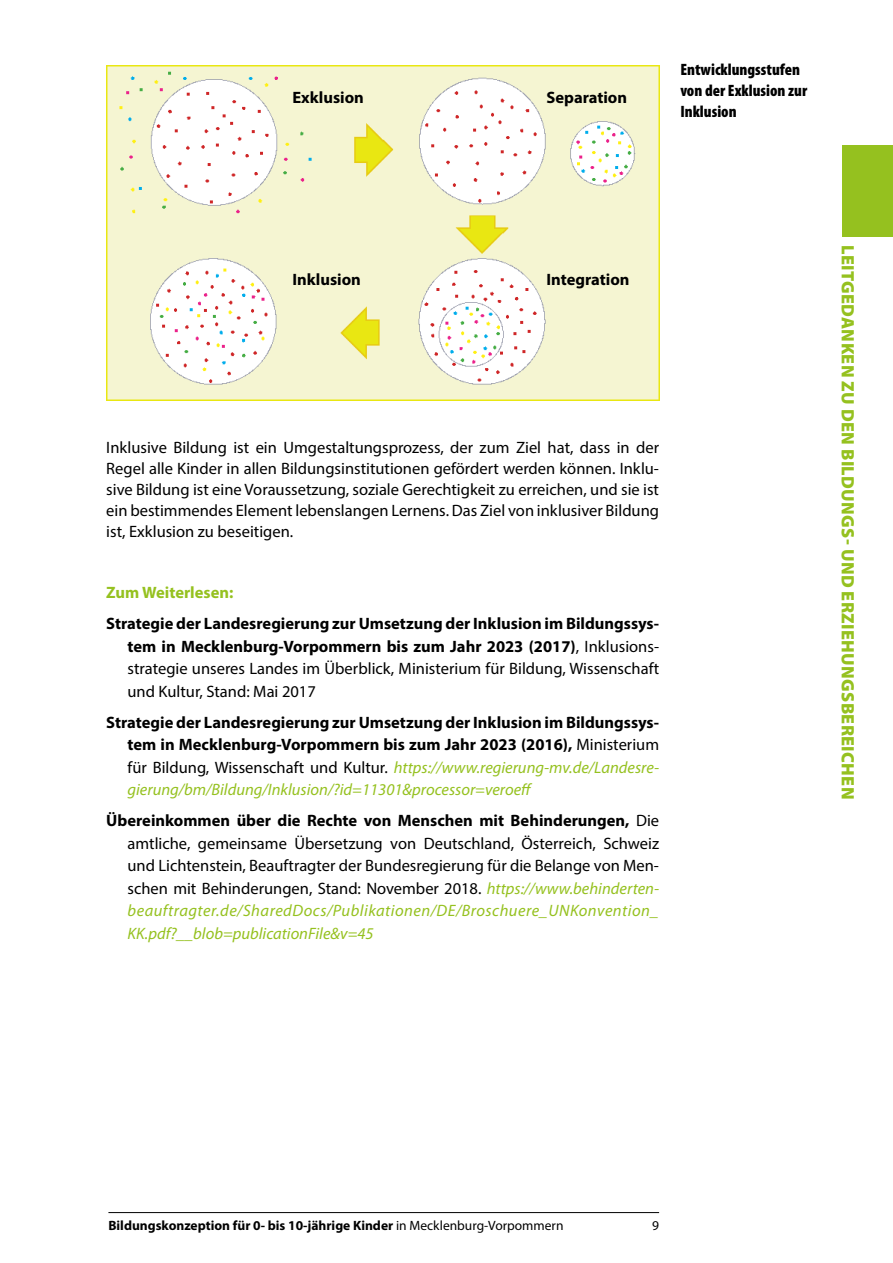
<style>
.page{position:relative;width:893px;height:1263px;background:#fff}
.page>*{position:absolute;margin:0;border:0;box-sizing:border-box;transform-origin:0 0}
.t1{font:900 18px "Myriad Pro";letter-spacing:.02em;color:#95c11f}
.t2{font:16.5px/22.5px "Myriad Pro";color:#000;text-align:justify}
.t3{font:700 16.5px/22.5px "Myriad Pro";color:#000;text-align:justify}
.t4{font:900 condensed 16.5px/21px "Myriad Pro";color:#000}
.t5{font:700 16.5px "Myriad Pro";color:#95c11f}
.t6{font:700 13.5px "Myriad Pro";color:#000}
.t7{font:13.5px "Myriad Pro";color:#000}
.s1{font-weight:400}
.s2{font-weight:400;font-style:italic;color:#95c11f}
.s3{font-weight:700}
.s4{font-style:italic;color:#95c11f}
</style>
<div class="page">
<hr style="left:108px;top:1212px;width:551px;height:1px;background:#000">
<div style="left:842px;top:145px;width:51px;height:91px;background:#95c11f"></div>
<img style="left:106px;top:66px;width:553px;height:335px">
<p class="t3" style="left:292px;top:86px;width:73px">Exklusion</p>
<p class="t3" style="left:546px;top:86px;width:82px">Separation</p>
<p class="t4" style="left:680px;top:59px;width:128px">Entwicklungsstufen von der Exklusion zur<br>Inklusion</p>
<p class="t3" style="left:292px;top:267px;width:70px">Inklusion</p>
<p class="t3" style="left:546px;top:267px;width:85px">Integration</p>
<p class="t2" style="left:106px;top:437px;width:554px;line-height:21px">Inklusive Bildung ist ein Umgestaltungsprozess, der zum Ziel hat, dass in der Regel alle Kinder in allen Bildungsinstitutionen gefördert werden können. Inklu&shy;sive Bildung ist eine Voraussetzung, soziale Gerechtigkeit zu erreichen, und sie ist ein bestimmendes Element lebenslangen Lernens. Das Ziel von inklusiver Bildung ist, Exklusion zu beseitigen.</p>
<p class="t5" style="left:106px;top:582px;width:129px">Zum Weiterlesen:</p>
<p class="t3" style="left:128px;top:612px;width:533px;text-indent:-21px">Strategie der Landesregierung zur Umsetzung der Inklusion im Bildungssys&shy;tem in Mecklenburg-Vorpommern bis zum Jahr 2023 (2017)<span class="s1">, Inklusions&shy;strategie unseres Landes im Überblick, Ministerium für Bildung, Wissenschaft und Kultur, Stand: Mai 2017</span></p>
<p class="t3" style="left:128px;top:710px;width:533px;text-indent:-21px">Strategie der Landesregierung zur Umsetzung der Inklusion im Bildungssys&shy;tem in Mecklenburg-Vorpommern bis zum Jahr 2023 (2016), <span class="s1">Ministerium für Bildung, Wissenschaft und Kultur.</span> <span class="s2">https://www.regierung-mv.de/Landesre&shy;gierung/bm/Bildung/Inklusion/?id=11301&amp;processor=veroeff</span></p>
<p class="t2" style="left:128px;top:809px;width:533px;text-indent:-21px"><span class="s3">Übereinkommen über die Rechte von Menschen mit Behinderungen,</span> Die amtliche, gemeinsame Übersetzung von Deutschland, Österreich, Schweiz und Lichtenstein, Beauftragter der Bundesregierung für die Belange von Men&shy;schen mit Behinderungen, Stand: November 2018. <span class="s4">https://www.behinderten&shy;beauftragter.de/SharedDocs/Publikationen/DE/Broschuere_UNKonvention_ KK.pdf?__blob=publicationFile&amp;v=45</span></p>
<p class="t1" style="left:860px;top:245px;width:556px;rotate:90deg">LEITGEDANKEN ZU DEN BILDUNGS- UND ERZIEHUNGSBEREICHEN</p>
<p class="t6" style="left:108px;top:1216px;width:457px">Bildungskonzeption für 0- bis 10-jährige Kinder <span class="s1">in Mecklenburg-Vorpommern</span></p>
<p class="t7" style="left:652px;top:1217px;width:8px">9</p>
</div>
